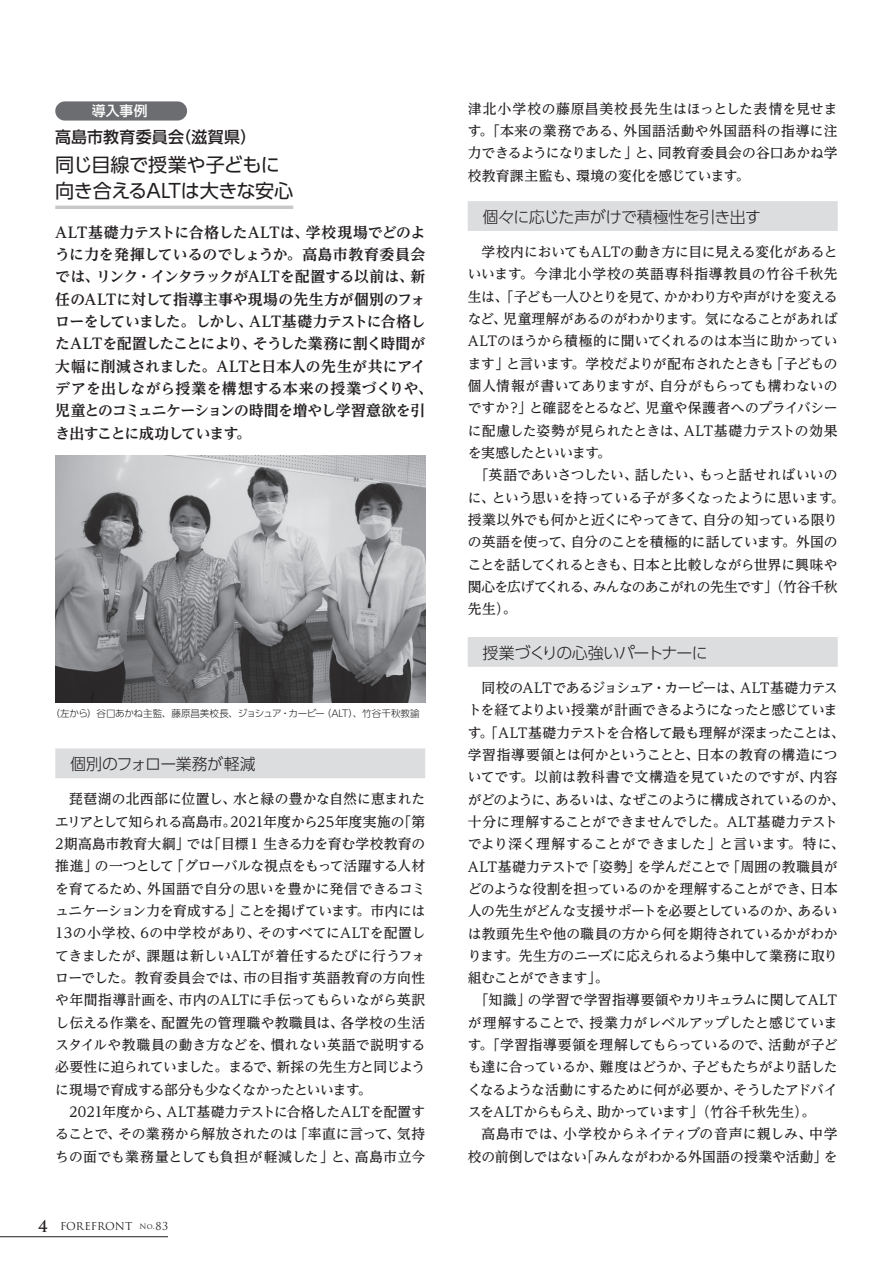
<style>
.page{position:relative;width:893px;height:1263px;background:#fff}
.page>*{position:absolute;margin:0;border:0;box-sizing:border-box;transform-origin:0 0}
.t1{font:19.2px/25.5px "UD Shin Go Pro";letter-spacing:-.02em;color:#231f20}
.t2{font:300 15.9px "UD Shin Go Pro";letter-spacing:-.035em;color:#231f20}
.t3{font:500 15.9px "UD Shin Go Pro";letter-spacing:.015em;color:#231f20}
.t4{font:700 14.85px/22.4px "UD Reimin Pro";letter-spacing:-.02em;color:#231f20}
.t5{font:500 13.8px/22.4px "UD Reimin Pro";letter-spacing:-.02em;color:#231f20;text-align:justify}
.t6{font:500 13.8px "UD Reimin Pro";letter-spacing:-.05em;color:#231f20}
.t7{font:500 13.8px "UD Reimin Pro";letter-spacing:-.055em;color:#231f20}
.t8{font:500 13.8px "UD Reimin Pro";letter-spacing:.005em;color:#231f20}
.t9{font:500 13.8px "UD Reimin Pro";color:#231f20}
.t10{font:500 13.8px "UD Reimin Pro";letter-spacing:-.06em;color:#231f20}
.t11{font:500 13.8px "UD Reimin Pro";letter-spacing:-.045em;color:#231f20}
.t12{font:500 13.8px "UD Reimin Pro";letter-spacing:.015em;color:#231f20}
.t13{font:500 13.8px "UD Reimin Pro";letter-spacing:.02em;color:#231f20}
.t14{font:500 13.8px "UD Reimin Pro";letter-spacing:.05em;color:#231f20}
.t15{font:500 13.8px "UD Reimin Pro";letter-spacing:.025em;color:#231f20}
.t16{font:500 13.8px "UD Reimin Pro";letter-spacing:-.07em;color:#231f20}
.t17{font:500 13.8px "UD Reimin Pro";letter-spacing:-.04em;color:#231f20}
.t18{font:500 13.8px "UD Shin Go Pro";color:#fff}
.t19{font:10.65px "Trajan Pro";color:#231f20}
.t20{font:300 9.6px "UD Shin Go Pro";letter-spacing:-.015em;color:#231f20}
.s1{font-weight:700;font-size:15.9px}
.s2{font-size:7.5px}
</style>
<div class="page">
<hr style="left:0;top:1236px;width:168px;height:1px;background:#231f20">
<hr style="left:55px;top:206px;width:238px;height:3px;background:#c7c8ca">
<div style="left:55px;top:748px;width:370px;height:30px;background:#dcdddf"></div>
<div style="left:55px;top:101px;width:132px;height:20px;background:#6c6d70;border-radius:10px"></div>
<img style="left:55px;top:456px;width:370px;height:246px">
<div style="left:468px;top:201px;width:370px;height:30px;background:#dcdddf"></div>
<div style="left:468px;top:637px;width:370px;height:30px;background:#dcdddf"></div>
<p class="t18" style="left:92px;top:100px;width:57px">導入事例</p>
<p class="t3" style="left:55px;top:124px;width:203px">高島市教育委員会（滋賀県）</p>
<h1 class="t1" style="left:55px;top:152px;width:239px">同じ目線で授業や子どもに向き合えるALTは大きな安心</h1>
<p class="t4" style="left:55px;top:221px;width:379px">ALT基礎力テストに合格したALTは、学校現場でどのように力を発揮しているのでしょうか。高島市教育委員会では、リンク・インタラックがALTを配置する以前は、新任のALTに対して指導主事や現場の先生方が個別のフォローをしていました。しかし、ALT基礎力テストに合格したALTを配置したことにより、そうした業務に割く時間が大幅に削減されました。ALTと日本人の先生が共にアイデアを出しながら授業を構想する本来の授業づくりや、児童とのコミュニケーションの時間を増やし学習意欲を引き出すことに成功しています。</p>
<p class="t20" style="left:50px;top:705px;width:371px">（左から）谷口あかね主監、藤原昌美校長、ジョシュア・カービー（ALT）、竹谷千秋教諭</p>
<p class="t2" style="left:70px;top:751px;width:187px">個別のフォロー業務が軽減</p>
<p class="t5" style="left:55px;top:788px;width:371px;text-indent:14px">琵琶湖の北西部に位置し、水と緑の豊かな自然に恵まれたエリアとして知られる高島市。2021年度から25年度実施の「第2期高島市教育大綱」では「目標1 生きる力を育む学校教育の推進」の一つとして「グローバルな視点をもって活躍する人材を育てるため、外国語で自分の思いを豊かに発信できるコミュニケーション力を育成する」ことを掲げています。市内には13の小学校、6の中学校があり、そのすべてにALTを配置してきましたが、課題は新しいALTが着任するたびに行うフォローでした。教育委員会では、市の目指す英語教育の方向性や年間指導計画を、市内のALTに手伝ってもらいながら英訳し伝える作業を、配置先の管理職や教職員は、各学校の生活スタイルや教職員の動き方などを、慣れない英語で説明する必要性に迫られていました。まるで、新採の先生方と同じように現場で育成する部分も少なくなかったといいます。</p>
<p class="t5" style="left:55px;top:1100px;width:371px;text-indent:14px">2021年度から、ALT基礎力テストに合格したALTを配置することで、その業務から解放されたのは「率直に言って、気持ちの面でも業務量としても負担が軽減した」と、高島市立今</p>
<p class="t19" style="left:38px;top:1220px;width:131px"><span class="s1">4</span> FOREFRONT <span class="s2">No.</span>83</p>
<p class="t5" style="left:468px;top:97px;width:371px">津北小学校の藤原昌美校長先生はほっとした表情を見せます。「本来の業務である、外国語活動や外国語科の指導に注力できるようになりました」と、同教育委員会の谷口あかね学校教育課主監も、環境の変化を感じています。</p>
<p class="t2" style="left:483px;top:204px;width:280px">個々に応じた声がけで積極性を引き出す</p>
<p class="t5" style="left:482px;top:240px;width:358px">学校内においてもALTの動き方に目に見える変化があると</p>
<p class="t14" style="left:468px;top:263px;width:371px">いいます。今津北小学校の英語専科指導教員の竹谷千秋先</p>
<p class="t7" style="left:468px;top:285px;width:371px">生は、「子ども一人ひとりを見て、かかわり方や声がけを変える</p>
<p class="t5" style="left:468px;top:307px;width:371px">など、児童理解があるのがわかります。気になることがあれば</p>
<p class="t5" style="left:468px;top:330px;width:371px">ALTのほうから積極的に聞いてくれるのは本当に助かってい</p>
<p class="t5" style="left:468px;top:352px;width:371px">ます」と言います。学校だよりが配布されたときも「子どもの</p>
<p class="t12" style="left:468px;top:375px;width:371px">個人情報が書いてありますが、自分がもらっても構わないの</p>
<p class="t5" style="left:468px;top:397px;width:371px">ですか？」と確認をとるなど、児童や保護者へのプライバシー</p>
<p class="t5" style="left:468px;top:419px;width:371px">に配慮した姿勢が見られたときは、ALT基礎力テストの効果</p>
<p class="t16" style="left:468px;top:441px;width:145px">を実感したといいます。</p>
<p class="t5" style="left:475px;top:464px;width:365px">「英語であいさつしたい、話したい、もっと話せればいいの</p>
<p class="t8" style="left:468px;top:486px;width:378px">に、という思いを持っている子が多くなったように思います。</p>
<p class="t5" style="left:468px;top:508px;width:371px">授業以外でも何かと近くにやってきて、自分の知っている限り</p>
<p class="t5" style="left:468px;top:530px;width:371px">の英語を使って、自分のことを積極的に話しています。外国の</p>
<p class="t5" style="left:468px;top:553px;width:371px">ことを話してくれるときも、日本と比較しながら世界に興味や</p>
<p class="t6" style="left:468px;top:575px;width:371px">関心を広げてくれる、みんなのあこがれの先生です」（竹谷千秋</p>
<p class="t5" style="left:468px;top:597px;width:50px">先生）。</p>
<p class="t2" style="left:483px;top:640px;width:227px">授業づくりの心強いパートナーに</p>
<p class="t6" style="left:482px;top:676px;width:358px">同校のALTであるジョシュア・カービーは、ALT基礎力テス</p>
<p class="t7" style="left:468px;top:699px;width:371px">トを経てよりよい授業が計画できるようになったと感じていま</p>
<p class="t5" style="left:468px;top:721px;width:378px">す。「ALT基礎力テストを合格して最も理解が深まったことは、</p>
<p class="t8" style="left:468px;top:743px;width:371px">学習指導要領とは何かということと、日本の教育の構造につ</p>
<p class="t9" style="left:468px;top:766px;width:371px">いてです。以前は教科書で文構造を見ていたのですが、内容</p>
<p class="t10" style="left:468px;top:788px;width:378px">がどのように、あるいは、なぜこのように構成されているのか、</p>
<p class="t5" style="left:468px;top:810px;width:371px">十分に理解することができませんでした。ALT基礎力テスト</p>
<p class="t13" style="left:468px;top:833px;width:378px">でより深く理解することができました」と言います。特に、</p>
<p class="t5" style="left:468px;top:855px;width:371px">ALT基礎力テストで「姿勢」を学んだことで「周囲の教職員が</p>
<p class="t5" style="left:468px;top:877px;width:371px">どのような役割を担っているのかを理解することができ、日本</p>
<p class="t5" style="left:468px;top:899px;width:371px">人の先生がどんな支援サポートを必要としているのか、あるい</p>
<p class="t5" style="left:468px;top:922px;width:371px">は教頭先生や他の職員の方から何を期待されているかがわか</p>
<p class="t5" style="left:468px;top:944px;width:371px">ります。先生方のニーズに応えられるよう集中して業務に取り</p>
<p class="t17" style="left:468px;top:967px;width:143px">組むことができます」。</p>
<p class="t5" style="left:475px;top:989px;width:365px">「知識」の学習で学習指導要領やカリキュラムに関してALT</p>
<p class="t9" style="left:468px;top:1011px;width:371px">が理解することで、授業力がレベルアップしたと感じていま</p>
<p class="t5" style="left:468px;top:1033px;width:371px">す。「学習指導要領を理解してもらっているので、活動が子ど</p>
<p class="t11" style="left:468px;top:1056px;width:371px">も達に合っているか、難度はどうか、子どもたちがより話した</p>
<p class="t5" style="left:468px;top:1078px;width:371px">くなるような活動にするために何が必要か、そうしたアドバイ</p>
<p class="t5" style="left:468px;top:1100px;width:349px">スをALTからもらえ、助かっています」（竹谷千秋先生）。</p>
<p class="t15" style="left:482px;top:1123px;width:358px">高島市では、小学校からネイティブの音声に親しみ、中学</p>
<p class="t5" style="left:468px;top:1145px;width:371px">校の前倒しではない「みんながわかる外国語の授業や活動」を</p>
</div>
